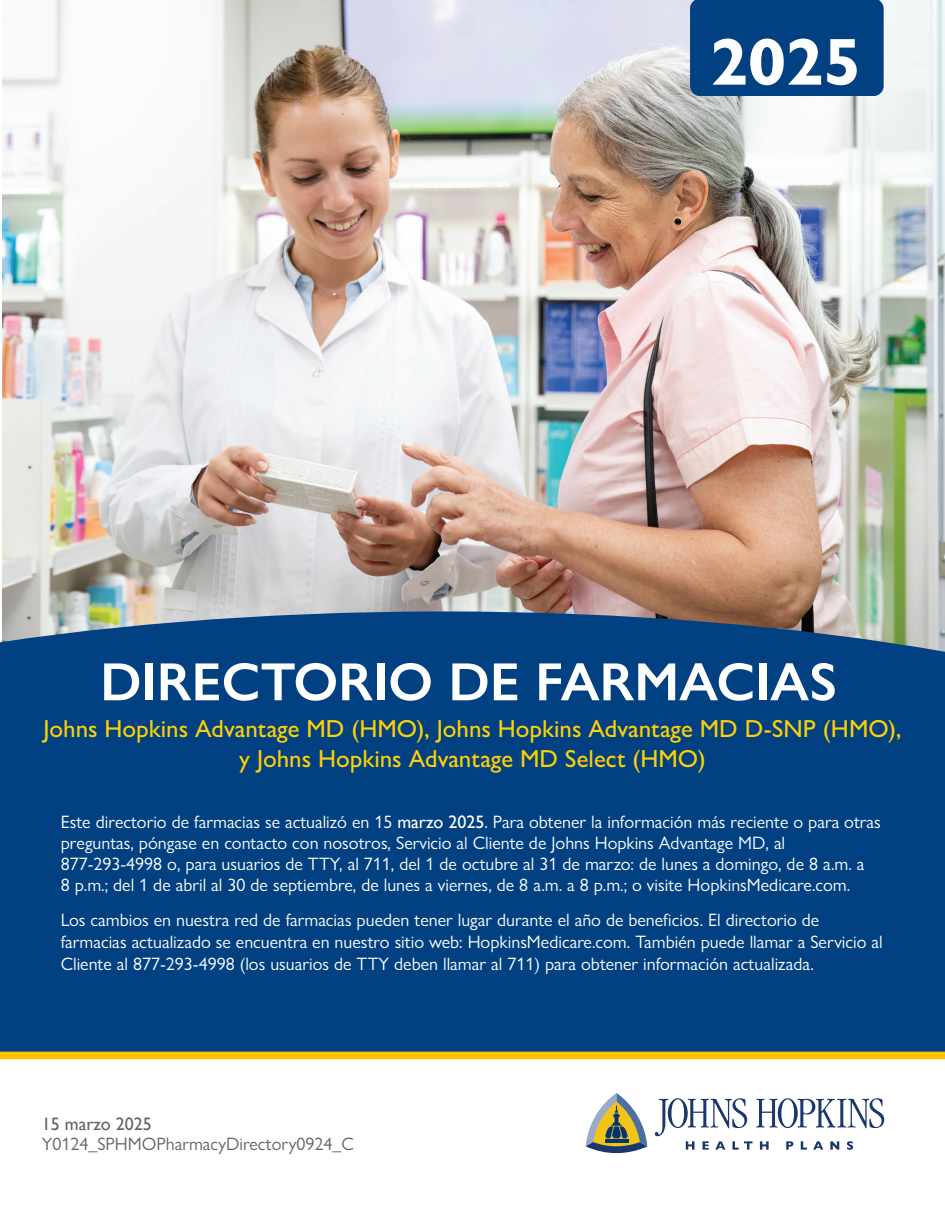
<style>
.page{position:relative;width:945px;height:1215px;background:#fff}
.page>*{position:absolute;margin:0;border:0;box-sizing:border-box;transform-origin:0 0}
.t1{font:700 66.75px "Gill Sans Nova";color:#fff}
.t2{font:600 54px "Gill Sans Nova";color:#fff}
.t3{font:500 24.75px "Gill Sans Nova";color:#fed006}
.t4{font:18px/21px "Gill Sans Nova";color:#fff}
.t5{font:18px/20.4px "Gill Sans Nova";color:#636366}
.s1{font-family:"Gill Sans"}
</style>
<div class="page">
<img style="left:3px;top:0;width:942px;height:611px">
<div style="left:690px;top:0;width:194px;height:96px;background:#014181"></div>
<div style="left:0;top:611px;width:945px;height:441px;background:#014181"></div>
<div style="left:0;top:1052px;width:945px;height:7px;background:#fec200"></div>
<svg style="left:655px;top:1098px;width:229px;height:52px"></svg>
<svg style="left:585px;top:1093px;width:63px;height:61px"></svg>
<p class="t1" style="left:710px;top:21px;width:153px">2025</p>
<p class="t2" style="left:100px;top:649px;width:738px">DIRECTORIO DE FARMACIAS</p>
<p class="t3" style="left:43px;top:713px;width:860px">Johns Hopkins Advantage MD (HMO), Johns Hopkins Advantage MD D-SNP (HMO),</p>
<p class="t3" style="left:239px;top:743px;width:468px">y Johns Hopkins Advantage MD Select (HMO)</p>
<p class="t4" style="left:61px;top:812px;width:822px">Este directorio de farmacias se actualizó en 15 <span class="s1">marzo 2025</span>. Para obtener la información más reciente o para otras preguntas, póngase en contacto con nosotros, Servicio al Cliente de Johns Hopkins Advantage MD, al 877-293-4998 o, para usuarios de TTY, al 711, del 1 de octubre al 31 de marzo: de lunes a domingo, de 8 a.m. a<br>8 p.m.; del 1 de abril al 30 de septiembre, de lunes a viernes, de 8 a.m. a 8 p.m.; o visite HopkinsMedicare.com.</p>
<p class="t4" style="left:61px;top:909px;width:824px;line-height:21.6px">Los cambios en nuestra red de farmacias pueden tener lugar durante el año de beneficios. El directorio de farmacias actualizado se encuentra en nuestro sitio web: HopkinsMedicare.com. También puede llamar a Servicio al<br>Cliente al 877-293-4998 (los usuarios de TTY deben llamar al 711) para obtener información actualizada.</p>
<p class="t5" style="left:42px;top:1113px;width:313px"><span class="s1">15 marzo 2025<br></span>Y0124_SPHMOPharmacyDirectory0924_C</p>
</div>
